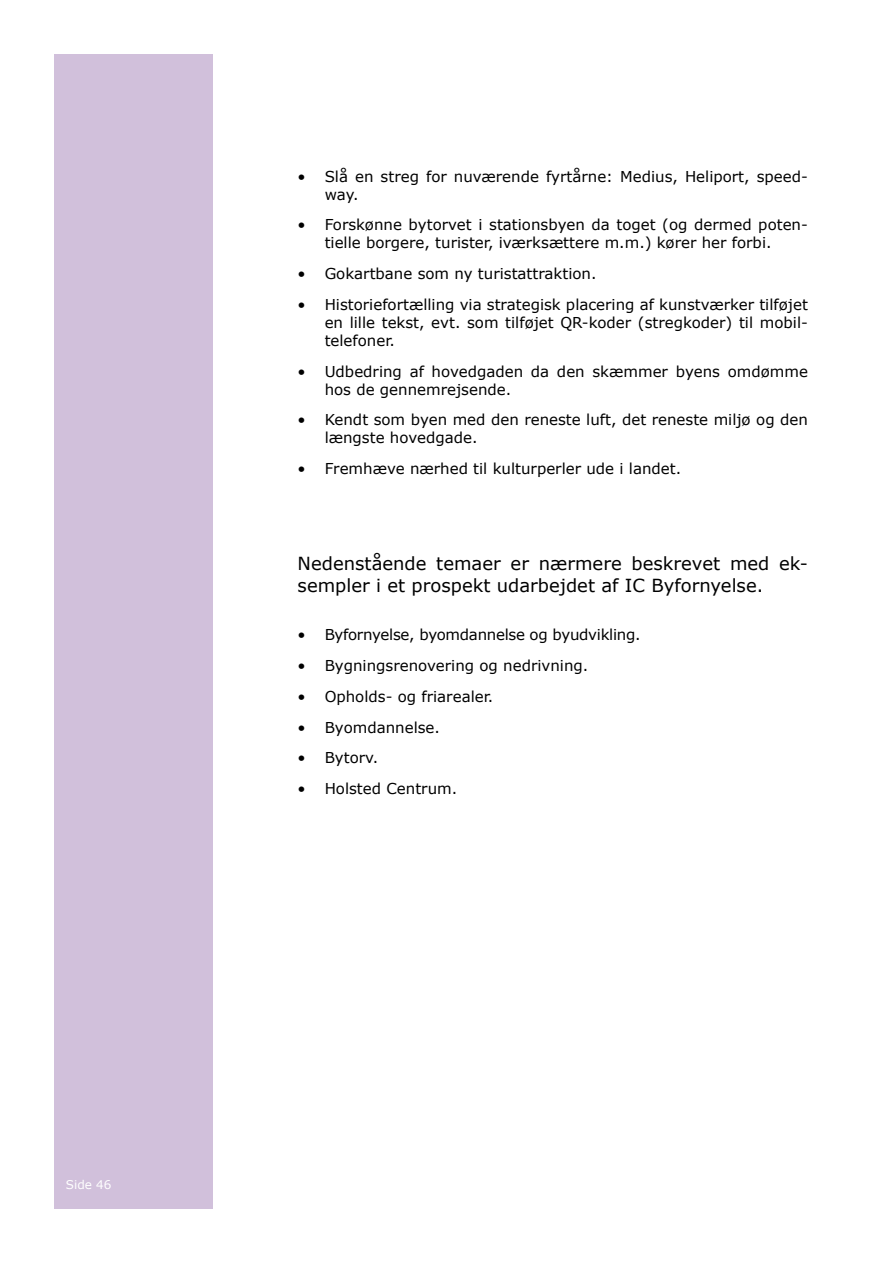
<style>
.page{position:relative;width:893px;height:1263px;background:#fff}
.page>*{position:absolute;margin:0;border:0;box-sizing:border-box;transform-origin:0 0}
.t1{font:18px/21.6px "Verdana";color:#000}
.t2{font:15px/18px "Verdana";color:#000}
.t3{font:15px "Verdana";letter-spacing:-.02em;color:#000}
.t4{font:12px "Verdana";color:#fff}
</style>
<div class="page">
<div style="left:54px;top:54px;width:158px;height:1155px;background:#d1c0db"></div>
<p class="t4" style="left:66px;top:1176px;width:47px">Side 46</p>
<p class="t2" style="left:325px;top:167px;width:485px;text-indent:-27px">• Slå en streg for nuværende fyrtårne: Medius, Heliport, speed&shy;way.</p>
<p class="t2" style="left:325px;top:215px;width:485px;text-indent:-27px">• Forskønne bytorvet i stationsbyen da toget (og dermed poten&shy;tielle borgere, turister, iværksættere m.m.) kører her forbi.</p>
<p class="t2" style="left:298px;top:264px;width:300px">• Gokartbane som ny turistattraktion.</p>
<p class="t2" style="left:325px;top:295px;width:485px;text-align:justify;text-indent:-27px">• Historiefortælling via strategisk placering af kunstværker tilføjet en lille tekst, evt. som tilføjet QR-koder (stregkoder) til mobil&shy;telefoner.</p>
<p class="t2" style="left:325px;top:362px;width:485px;text-indent:-27px">• Udbedring af hovedgaden da den skæmmer byens omdømme hos de gennemrejsende.</p>
<p class="t2" style="left:325px;top:410px;width:485px;text-indent:-27px">• Kendt som byen med den reneste luft, det reneste miljø og den længste hovedgade.</p>
<p class="t2" style="left:298px;top:459px;width:385px">• Fremhæve nærhed til kulturperler ude i landet.</p>
<p class="t1" style="left:298px;top:552px;width:512px">Nedenstående temaer er nærmere beskrevet med ek&shy;sempler i et prospekt udarbejdet af IC Byfornyelse.</p>
<p class="t3" style="left:298px;top:625px;width:344px">• Byfornyelse, byomdannelse og byudvikling.</p>
<p class="t2" style="left:298px;top:656px;width:292px">• Bygningsrenovering og nedrivning.</p>
<p class="t2" style="left:298px;top:687px;width:197px">• Opholds- og friarealer.</p>
<p class="t2" style="left:298px;top:718px;width:144px">• Byomdannelse.</p>
<p class="t2" style="left:298px;top:748px;width:82px">• Bytorv.</p>
<p class="t2" style="left:298px;top:779px;width:161px">• Holsted Centrum.</p>
</div>
